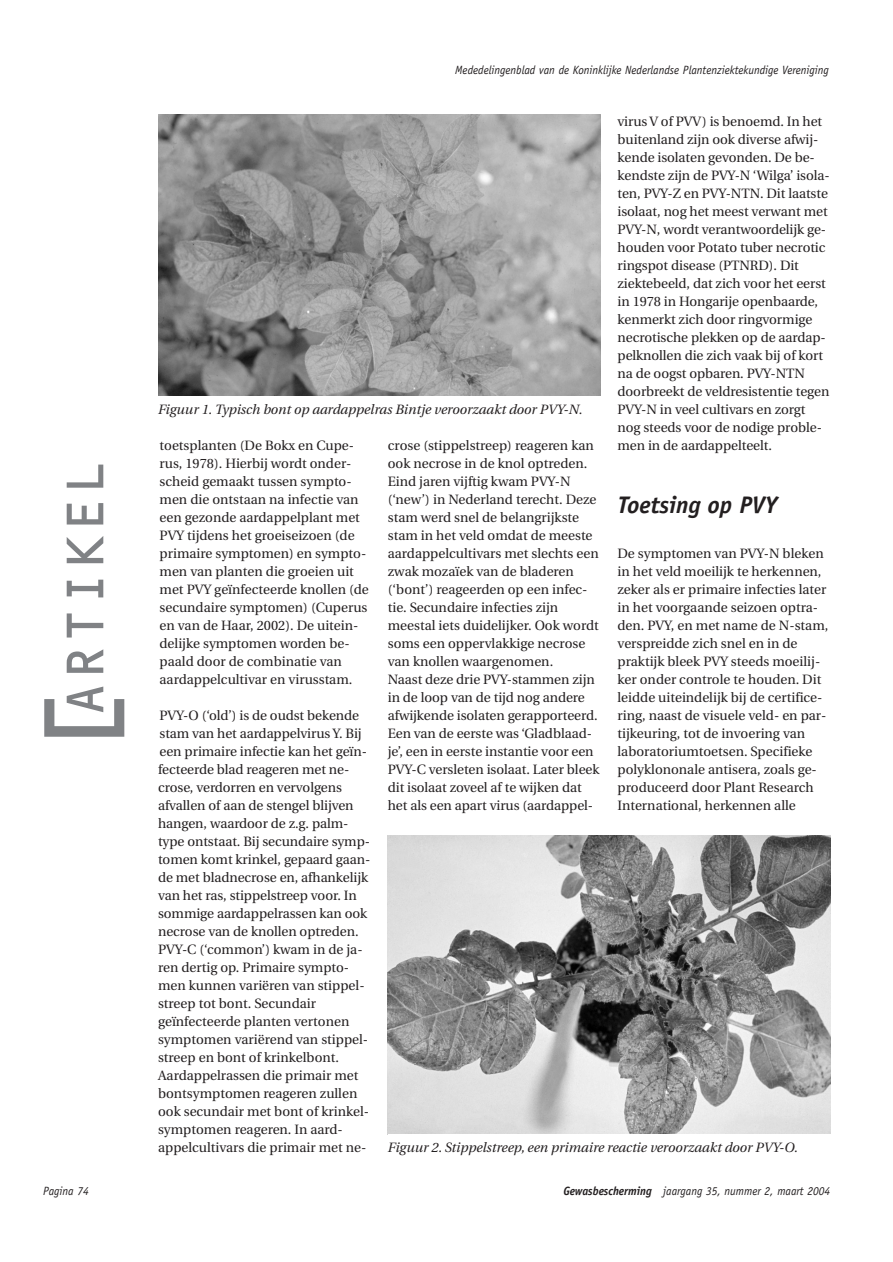
<style>
.page{position:relative;width:893px;height:1262px;background:#fff}
.page>*{position:absolute;margin:0;border:0;box-sizing:border-box;transform-origin:0 0}
.t1{font:108px "OCR C Regular";color:#808285;scale:.95 1}
.t2{font:54px "OCR C Regular";color:#808285;scale:.95 1}
.t3{font:italic 700 24px "Officina Sans";color:#231f20}
.t4{font:13.5px/18px "Utopia";color:#231f20}
.t5{font:italic 13.5px "Utopia";color:#231f20}
.t6{font:italic 12px "Officina Sans";color:#231f20;scale:.95 1}
.s1{font-weight:700}
</style>
<div class="page">
<img style="left:158px;top:115px;width:442px;height:281px">
<img style="left:388px;top:835px;width:442px;height:299px">
<h2 class="t2" style="left:66px;top:718px;width:274px;rotate:-90deg">ARTIKEL</h2>
<h1 class="t1" style="left:50px;top:754px;width:79px;rotate:-90deg">[</h1>
<p class="t6" style="left:455px;top:65px;width:394px">Mededelingenblad van de Koninklijke Nederlandse Plantenziektekundige Vereniging</p>
<p class="t4" style="left:617px;top:114px;width:214px">virus V of PVV) is benoemd. In het buitenland zijn ook diverse afwij&shy;kende isolaten gevonden. De be&shy;kendste zijn de PVY-N ‘Wilga’ isola&shy;ten, PVY-Z en PVY-NTN. Dit laatste isolaat, nog het meest verwant met PVY-N, wordt verantwoordelijk ge&shy;houden voor Potato tuber necrotic ringspot disease (PTNRD). Dit ziektebeeld, dat zich voor het eerst in 1978 in Hongarije openbaarde, kenmerkt zich door ringvormige necrotische plekken op de aardap&shy;pelknollen die zich vaak bij of kort na de oogst opbaren. PVY-NTN doorbreekt de veldresistentie tegen PVY-N in veel cultivars en zorgt nog steeds voor de nodige proble&shy;men in de aardappelteelt.</p>
<p class="t5" style="left:158px;top:404px;width:426px">Figuur 1. Typisch bont op aardappelras Bintje veroorzaakt door PVY-N.</p>
<p class="t4" style="left:388px;top:438px;width:213px">crose (stippelstreep) reageren kan ook necrose in de knol optreden.<br>Eind jaren vijftig kwam PVY-N (‘new’) in Nederland terecht. Deze stam werd snel de belangrijkste stam in het veld omdat de meeste aardappelcultivars met slechts een zwak mozaïek van de bladeren (‘bont’) reageerden op een infec&shy;tie. Secundaire infecties zijn meestal iets duidelijker. Ook wordt soms een oppervlakkige necrose van knollen waargenomen.<br>Naast deze drie PVY-stammen zijn in de loop van de tijd nog andere afwijkende isolaten gerapporteerd.<br>Een van de eerste was ‘Gladblaad&shy;je’, een in eerste instantie voor een PVY-C versleten isolaat. Later bleek dit isolaat zoveel af te wijken dat het als een apart virus (aardappel-</p>
<p class="t4" style="left:159px;top:438px;width:211px">toetsplanten (De Bokx en Cupe&shy;rus, 1978). Hierbij wordt onder&shy;scheid gemaakt tussen sympto&shy;men die ontstaan na infectie van een gezonde aardappelplant met<br>PVY tijdens het groeiseizoen (de primaire symptomen) en sympto&shy;men van planten die groeien uit met PVY geïnfecteerde knollen (de secundaire symptomen) (Cuperus en van de Haar, 2002). De uitein&shy;delijke symptomen worden be&shy;paald door de combinatie van aardappelcultivar en virusstam.</p>
<p class="t4" style="left:158px;top:708px;width:214px">PVY-O (‘old’) is de oudst bekende stam van het aardappelvirus Y. Bij een primaire infectie kan het geïn&shy;fecteerde blad reageren met ne&shy;crose, verdorren en vervolgens afvallen of aan de stengel blijven hangen, waardoor de z.g. palm&shy;type ontstaat. Bij secundaire symp&shy;tomen komt krinkel, gepaard gaan&shy;de met bladnecrose en, afhankelijk van het ras, stippelstreep voor. In sommige aardappelrassen kan ook necrose van de knollen optreden.<br>PVY-C (‘common’) kwam in de ja&shy;ren dertig op. Primaire sympto&shy;men kunnen variëren van stippel&shy;streep tot bont. Secundair geïnfecteerde planten vertonen symptomen variërend van stippel&shy;streep en bont of krinkelbont.<br>Aardappelrassen die primair met bontsymptomen reageren zullen ook secundair met bont of krinkel&shy;symptomen reageren. In aard&shy;appelcultivars die primair met ne-</p>
<h3 class="t3" style="left:617px;top:496px;width:161px">Toetsing op PVY</h3>
<p class="t4" style="left:617px;top:546px;width:212px">De symptomen van PVY-N bleken in het veld moeilijk te herkennen, zeker als er primaire infecties later in het voorgaande seizoen optra&shy;den. PVY, en met name de N-stam, verspreidde zich snel en in de praktijk bleek PVY steeds moeilij&shy;ker onder controle te houden. Dit leidde uiteindelijk bij de certifice&shy;ring, naast de visuele veld- en par&shy;tijkeuring, tot de invoering van laboratoriumtoetsen. Specifieke polyklononale antisera, zoals ge&shy;produceerd door Plant Research International, herkennen alle</p>
<p class="t5" style="left:388px;top:1142px;width:411px">Figuur 2. Stippelstreep, een primaire reactie veroorzaakt door PVY-O.</p>
<p class="t6" style="left:43px;top:1186px;width:49px">Pagina 74</p>
<p class="t6" style="left:563px;top:1186px;width:282px"><span class="s1">Gewasbescherming</span> jaargang 35, nummer 2, maart 2004</p>
</div>
